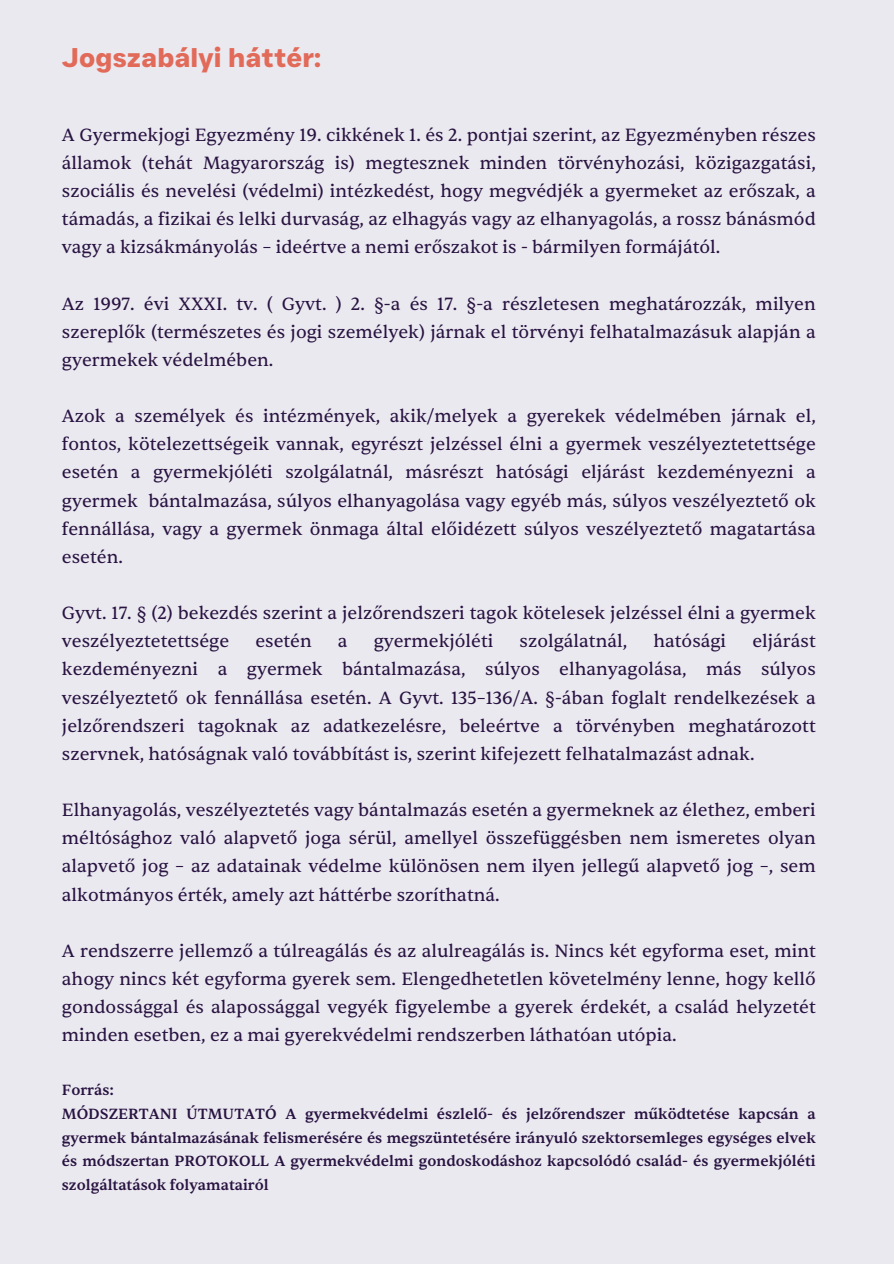
<style>
.page{position:relative;width:894px;height:1264px;background:#fff}
.page>*{position:absolute;margin:0;border:0;box-sizing:border-box;transform-origin:0 0}
.t1{font:700 27px "JUST Sans";color:#e16a59}
.t2{font:18px/28.2px "Sentient";color:#281341;text-align:justify}
.t3{font:500 15px/23.7px "Sentient";color:#281341}
</style>
<div class="page">
<div style="left:0;top:0;width:893px;height:1263px;background:#ebe9f0"></div>
<h1 class="t1" style="left:62px;top:40px;width:260px">Jogszabályi háttér:</h1>
<p class="t2" style="left:62px;top:121px;width:755px">A Gyermekjogi Egyezmény 19. cikkének 1. és 2. pontjai szerint, az Egyezményben részes államok (tehát Magyarország is) megtesznek minden törvényhozási, közigazgatási, szociális és nevelési (védelmi) intézkedést, hogy megvédjék a gyermeket az erőszak, a támadás, a fizikai és lelki durvaság, az elhagyás vagy az elhanyagolás, a rossz bánásmód vagy a kizsákmányolás – ideértve a nemi erőszakot is - bármilyen formájától.</p>
<p class="t2" style="left:62px;top:290px;width:755px">Az 1997. évi XXXI. tv. ( Gyvt. ) 2. §-a és 17. §-a részletesen meghatározzák, milyen szereplők (természetes és jogi személyek) járnak el törvényi felhatalmazásuk alapján a gyermekek védelmében.</p>
<p class="t2" style="left:62px;top:402px;width:755px">Azok a személyek és intézmények, akik/melyek a gyerekek védelmében járnak el, fontos, kötelezettségeik vannak, egyrészt jelzéssel élni a gyermek veszélyeztetettsége esetén a gyermekjóléti szolgálatnál, másrészt hatósági eljárást kezdeményezni a gyermek bántalmazása, súlyos elhanyagolása vagy egyéb más, súlyos veszélyeztető ok fennállása, vagy a gyermek önmaga által előidézett súlyos veszélyeztető magatartása esetén.</p>
<p class="t2" style="left:62px;top:599px;width:755px">Gyvt. 17. § (2) bekezdés szerint a jelzőrendszeri tagok kötelesek jelzéssel élni a gyermek veszélyeztetettsége</p>
<p class="t2" style="left:62px;top:627px;width:755px;text-indent:690px">eljárást kezdeményezni a gyermek bántalmazása, súlyos elhanyagolása, más súlyos veszélyeztető ok fennállása esetén. A Gyvt. 135–136/A. §-ában foglalt rendelkezések a jelzőrendszeri tagoknak az adatkezelésre, beleértve a törvényben meghatározott szervnek, hatóságnak való továbbítást is, szerint kifejezett felhatalmazást adnak.</p>
<p class="t2" style="left:62px;top:796px;width:755px">Elhanyagolás, veszélyeztetés vagy bántalmazás esetén a gyermeknek az élethez, emberi méltósághoz való alapvető joga sérül, amellyel összefüggésben nem ismeretes olyan alapvető jog – az adatainak védelme különösen nem ilyen jellegű alapvető jog –, sem alkotmányos érték, amely azt háttérbe szoríthatná.</p>
<p class="t2" style="left:62px;top:936px;width:755px">A rendszerre jellemző a túlreagálás és az alulreagálás is. Nincs két egyforma eset, mint ahogy nincs két egyforma gyerek sem. Elengedhetetlen követelmény lenne, hogy kellő gondossággal és alapossággal vegyék figyelembe a gyerek érdekét, a család helyzetét minden esetben, ez a mai gyerekvédelmi rendszerben láthatóan utópia.</p>
<p class="t3" style="left:62px;top:1078px;width:755px">Forrás:<br>MÓDSZERTANI ÚTMUTATÓ A gyermekvédelmi észlelő- és jelzőrendszer működtetése kapcsán a gyermek bántalmazásának felismerésére és megszüntetésére irányuló szektorsemleges egységes elvek és módszertan PROTOKOLL A gyermekvédelmi gondoskodáshoz kapcsolódó család- és gyermekjóléti szolgáltatások folyamatairól</p>
<p class="t2" style="left:255px;top:627px;width:58px">esetén</p>
<p class="t2" style="left:338px;top:627px;width:11px">a</p>
<p class="t2" style="left:373px;top:627px;width:121px">gyermekjóléti</p>
<p class="t2" style="left:519px;top:627px;width:109px">szolgálatnál,</p>
<p class="t2" style="left:653px;top:627px;width:74px">hatósági</p>
</div>
